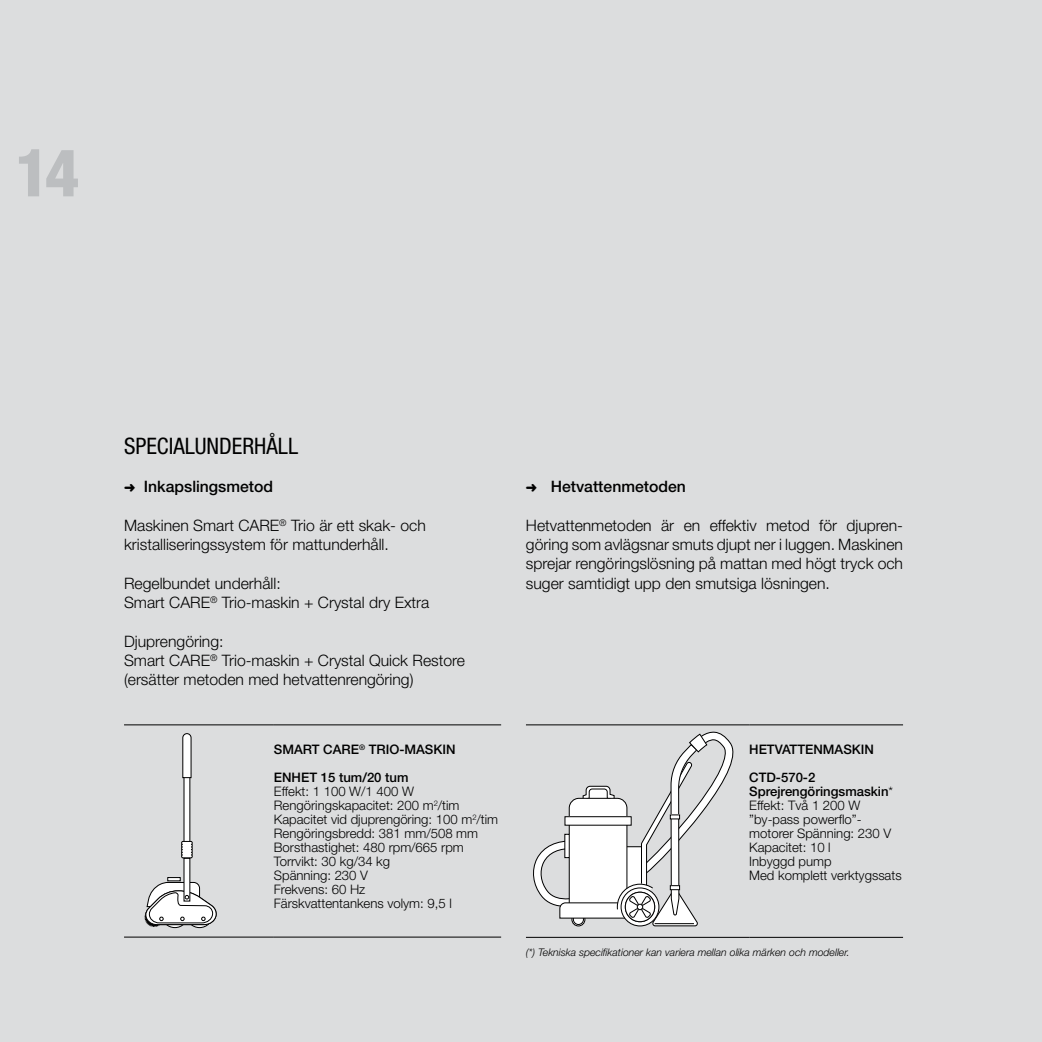
<style>
.page{position:relative;width:1042px;height:1042px;background:#dcddde}
.page>*{position:absolute;margin:0;border:0;box-sizing:border-box;transform-origin:0 0}
.t1{font:800 condensed 66.5px "Helvetica Neue LT Std";color:#bcbec0}
.t2{font:condensed 22.75px "Helvetica Neue LT Std";color:#000}
.t3{font:300 15.75px/19.2px "Helvetica Neue LT Std";color:#000}
.t4{font:500 15.75px "Helvetica Neue LT Std";color:#000}
.t5{font:300 13.12px/14px "Helvetica Neue LT Std";color:#000}
.t6{font:500 13.12px/28px "Helvetica Neue LT Std";color:#000}
.t7{font:italic 300 10.5px "Helvetica Neue LT Std";color:#000}
.s1{font-weight:500}
</style>
<div class="page">
<hr style="left:124px;top:724px;width:150px;height:1px;background:#000">
<hr style="left:274px;top:724px;width:227px;height:1px;background:#000">
<hr style="left:124px;top:936px;width:150px;height:1px;background:#000">
<hr style="left:274px;top:936px;width:227px;height:1px;background:#000">
<div style="left:184px;top:858px;width:6px;height:43px;background:#fff"></div>
<div style="left:184px;top:740px;width:6px;height:118px;background:#fff"></div>
<div style="left:167px;top:877px;width:14px;height:4px;border:1px solid #000"></div>
<svg style="left:144px;top:881px;width:72px;height:48px"></svg>
<svg style="left:182px;top:733px;width:10px;height:45px"></svg>
<svg style="left:181px;top:840px;width:12px;height:19px"></svg>
<hr style="left:526px;top:724px;width:223px;height:1px;background:#000">
<hr style="left:749px;top:724px;width:154px;height:1px;background:#000">
<hr style="left:526px;top:937px;width:223px;height:1px;background:#000">
<hr style="left:749px;top:937px;width:154px;height:1px;background:#000">
<svg style="left:533px;top:732px;width:201px;height:195px"></svg>
<h1 class="t1" style="left:15px;top:131px;width:66px">14</h1>
<h2 class="t2" style="left:124px;top:433px;width:176px">SPECIALUNDERHÅLL</h2>
<p class="t4" style="left:124px;top:477px;width:151px">➜ Inkapslingsmetod</p>
<p class="t3" style="left:124px;top:515px;width:303px">Maskinen Smart CARE<sup>®</sup> Trio är ett skak- och kristalliseringssystem för mattunderhåll.</p>
<p class="t3" style="left:124px;top:573px;width:307px">Regelbundet underhåll:<br>Smart CARE<sup>®</sup> Trio-maskin + Crystal dry Extra</p>
<p class="t3" style="left:124px;top:631px;width:342px">Djuprengöring:<br>Smart CARE<sup>®</sup> Trio-maskin + Crystal Quick Restore (ersätter metoden med hetvattenrengöring)</p>
<p class="t6" style="left:274px;top:735px;width:183px">SMART CARE<sup>®</sup> TRIO-MASKIN<br>ENHET 15 tum/20 tum</p>
<p class="t5" style="left:274px;top:784px;width:226px">Effekt: 1 100 W/1 400 W<br>Rengöringskapacitet: 200 m<sup>2</sup>/tim<br>Kapacitet vid djuprengöring: 100 m<sup>2</sup>/tim<br>Rengöringsbredd: 381 mm/508 mm<br>Borsthastighet: 480 rpm/665 rpm<br>Torrvikt: 30 kg/34 kg<br>Spänning: 230 V<br>Frekvens: 60 Hz<br>Färskvattentankens volym: 9,5 l</p>
<p class="t4" style="left:526px;top:477px;width:161px">➜ Hetvattenmetoden</p>
<p class="t3" style="left:526px;top:515px;width:379px;text-align:justify">Hetvattenmetoden är en effektiv metod för djupren&shy;göring som avlägsnar smuts djupt ner i luggen. Maskinen sprejar rengöringslösning på mattan med högt tryck och suger samtidigt upp den smutsiga lösningen.</p>
<p class="t6" style="left:749px;top:735px;width:126px">HETVATTENMASKIN<br>CTD-570-2</p>
<p class="t5" style="left:749px;top:784px;width:154px"><span class="s1">Sprejrengöringsmaskin</span>*<br>Effekt: Två 1 200 W ”by-pass powerflo”- motorer Spänning: 230 V<br>Kapacitet: 10 l<br>Inbyggd pump<br>Med komplett verktygssats</p>
<p class="t7" style="left:526px;top:945px;width:325px">(*) Tekniska specifikationer kan variera mellan olika märken och modeller.</p>
</div>
